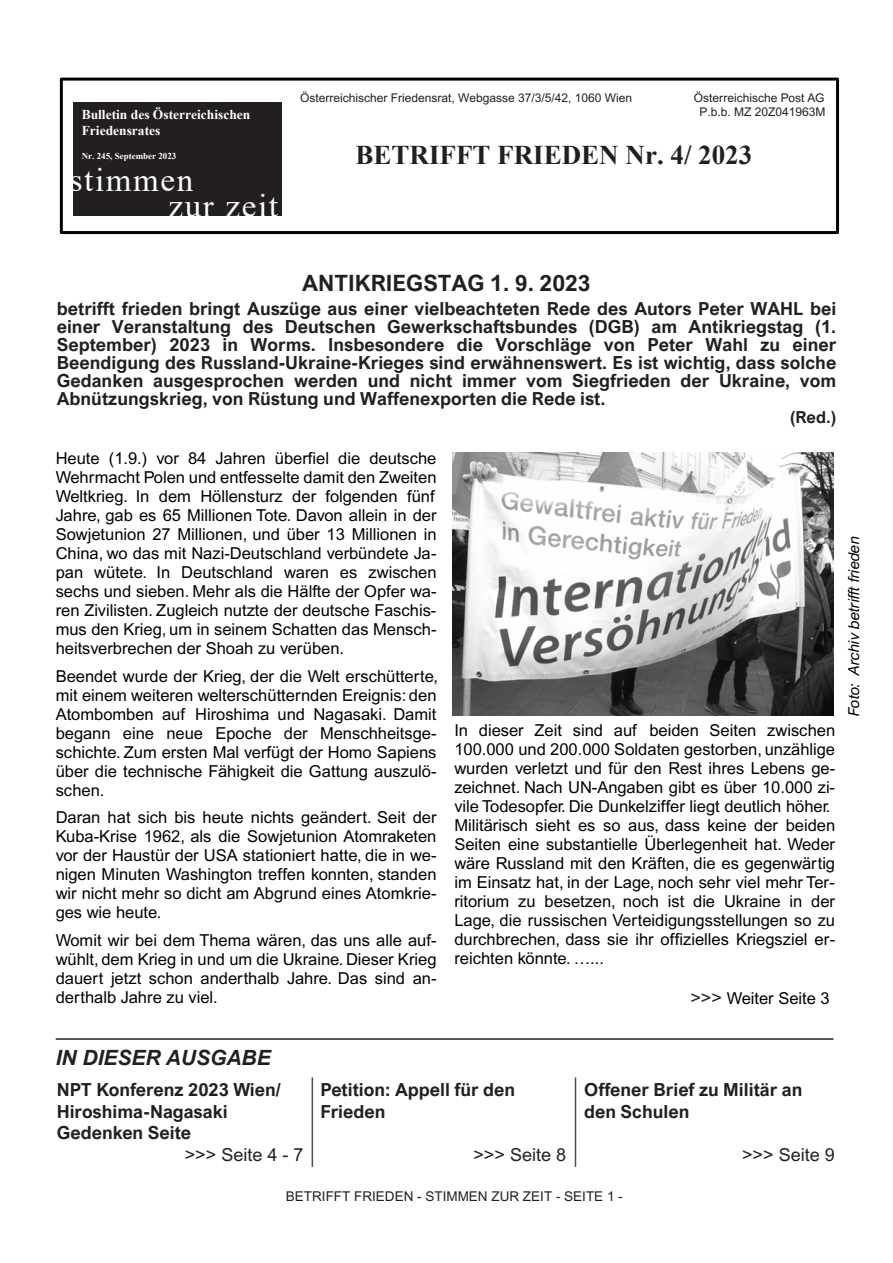
<style>
.page{position:relative;width:893px;height:1263px;background:#fff}
.page>*{position:absolute;margin:0;border:0;box-sizing:border-box;transform-origin:0 0}
.t1{font:33px/25.5px "Times New Roman";letter-spacing:.05em;color:#fff}
.t2{font:700 27px "Times New Roman";color:#231f20}
.t3{font:700 22.5px "Arial Nova";color:#231f20}
.t4{font:italic 700 21px "Arial";color:#231f20}
.t5{font:700 18px/18px "Arial Nova";color:#231f20}
.t6{font:18px "Arial";color:#231f20}
.t7{font:16.5px/18.9px "Arial";color:#000002;text-align:justify}
.t8{font:700 16.5px "Arial Nova";color:#231f20}
.t9{font:italic 15px "Arial Nova";color:#000002}
.t10{font:700 13.5px/16.2px "Times New Roman";color:#fff}
.t11{font:13.5px "Arial";color:#231f20}
.t12{font:12px/14.4px "Arial";color:#231f20;text-align:center}
.t13{font:700 9px "Times New Roman";color:#fff}
.s1{font-size:18px;color:#231f20}
</style>
<div class="page">
<hr style="left:56px;top:1038px;width:777px;height:2px;background:#231f20">
<hr style="left:312px;top:1077px;width:1px;height:90px;background:#4f4b4c">
<hr style="left:575px;top:1077px;width:1px;height:90px;background:#4f4b4c">
<div style="left:74px;top:102px;width:208px;height:115px;background:#231f20"></div>
<div style="left:52px;top:216px;width:234px;height:22px;background:#fff"></div>
<div style="left:60px;top:78px;width:779px;height:156px;border:3px solid #000002"></div>
<img style="left:453px;top:453px;width:380px;height:263px">
<p class="t10" style="left:82px;top:108px;width:170px">Bulletin des Österreichischen<br>Friedensrates</p>
<p class="t13" style="left:82px;top:153px;width:96px">Nr. 245, September 2023</p>
<h1 class="t1" style="left:168px;top:170px;width:111px;text-indent:-99px">stimmen<br>zur zeit</h1>
<p class="t12" style="left:300px;top:92px;width:334px">Österreichischer Friedensrat, Webgasse 37/3/5/42, 1060 Wien</p>
<p class="t12" style="left:694px;top:92px;width:133px">Österreichische Post AG<br>P.b.b. MZ 20Z041963M</p>
<h2 class="t2" style="left:355px;top:145px;width:398px">BETRIFFT FRIEDEN Nr. 4/ 2023</h2>
<h3 class="t3" style="left:302px;top:274px;width:290px">ANTIKRIEGSTAG 1. 9. 2023</h3>
<p class="t5" style="left:57px;top:301px;width:781px;text-align:justify">betrifft frieden bringt Auszüge aus einer vielbeachteten Rede des Autors Peter WAHL bei einer Veranstaltung des Deutschen Gewerkschaftsbundes (DGB) am Antikriegstag (1.<br>September) 2023 in Worms. Insbesondere die Vorschläge von Peter Wahl zu einer Beendigung des Russland-Ukraine-Krieges sind erwähnenswert. Es ist wichtig, dass solche Gedanken ausgesprochen werden und nicht immer vom Siegfrieden der Ukraine, vom Abnützungskrieg, von Rüstung und Waffenexporten die Rede ist.</p>
<p class="t8" style="left:790px;top:411px;width:48px">(Red.)</p>
<p class="t7" style="left:56px;top:451px;width:382px">Heute (1.9.) vor 84 Jahren überfiel die deutsche Wehrmacht Polen und entfesselte damit den Zweiten Weltkrieg. In dem Höllensturz der folgenden fünf Jahre, gab es 65 Millionen Tote. Davon allein in der Sowjetunion 27 Millionen, und über 13 Millionen in China, wo das mit Nazi-Deutschland verbündete Ja&shy;pan wütete. In Deutschland waren es zwischen sechs und sieben. Mehr als die Hälfte der Opfer wa&shy;ren Zivilisten. Zugleich nutzte der deutsche Faschis&shy;mus den Krieg, um in seinem Schatten das Mensch&shy;heitsverbrechen der Shoah zu verüben.</p>
<p class="t7" style="left:56px;top:668px;width:384px">Beendet wurde der Krieg, der die Welt erschütterte, mit einem weiteren welterschütternden Ereignis: den Atombomben auf Hiroshima und Nagasaki. Damit begann eine neue Epoche der Menschheitsge&shy;schichte. Zum ersten Mal verfügt der Homo Sapiens über die technische Fähigkeit die Gattung auszulö&shy;schen.</p>
<p class="t7" style="left:56px;top:809px;width:382px">Daran hat sich bis heute nichts geändert. Seit der Kuba-Krise 1962, als die Sowjetunion Atomraketen vor der Haustür der USA stationiert hatte, die in we&shy;nigen Minuten Washington treffen konnten, standen wir nicht mehr so dicht am Abgrund eines Atomkrie&shy;ges wie heute.</p>
<p class="t7" style="left:56px;top:932px;width:382px">Womit wir bei dem Thema wären, das uns alle auf&shy;wühlt, dem Krieg in und um die Ukraine. Dieser Krieg dauert jetzt schon anderthalb Jahre. Das sind an&shy;derthalb Jahre zu viel.</p>
<p class="t7" style="left:454px;top:722px;width:382px;text-align:left">In dieser Zeit sind auf beiden Seiten zwischen 100.000 und 200.000 Soldaten gestorben, unzählige wurden verletzt und für den Rest ihres Lebens ge&shy;zeichnet. Nach UN-Angaben gibt es über 10.000 zi&shy;vile Todesopfer. Die Dunkelziffer liegt deutlich höher.<br>Militärisch sieht es so aus, dass keine der beiden Seiten eine substantielle Überlegenheit hat. Weder wäre Russland mit den Kräften, die es gegenwärtig im Einsatz hat, in der Lage, noch sehr viel mehr Ter&shy;ritorium zu besetzen, noch ist die Ukraine in der Lage, die russischen Verteidigungsstellungen so zu durchbrechen, dass sie ihr offizielles Kriegsziel er&shy;reichten könnte. …...</p>
<p class="t7" style="left:690px;top:991px;width:141px"><span class="s1">&gt;&gt;&gt;</span> Weiter Seite 3</p>
<p class="t9" style="left:848px;top:716px;width:182px;rotate:-90deg">Foto: Archiv betrifft frieden</p>
<p class="t4" style="left:56px;top:1049px;width:217px">IN DIESER AUSGABE</p>
<p class="t5" style="left:57px;top:1081px;width:226px;line-height:21.6px">NPT Konferenz 2023 Wien/<br>Hiroshima-Nagasaki<br>Gedenken Seite</p>
<p class="t6" style="left:185px;top:1148px;width:120px">&gt;&gt;&gt; Seite 4 - 7</p>
<p class="t5" style="left:320px;top:1081px;width:196px;line-height:21.6px">Petition: Appell für den<br>Frieden</p>
<p class="t6" style="left:473px;top:1148px;width:94px">&gt;&gt;&gt; Seite 8</p>
<p class="t5" style="left:584px;top:1081px;width:220px;line-height:21.6px">Offener Brief zu Militär an den Schulen</p>
<p class="t6" style="left:742px;top:1148px;width:94px">&gt;&gt;&gt; Seite 9</p>
<p class="t11" style="left:286px;top:1191px;width:338px">BETRIFFT FRIEDEN - STIMMEN ZUR ZEIT - SEITE 1 -</p>
</div>
